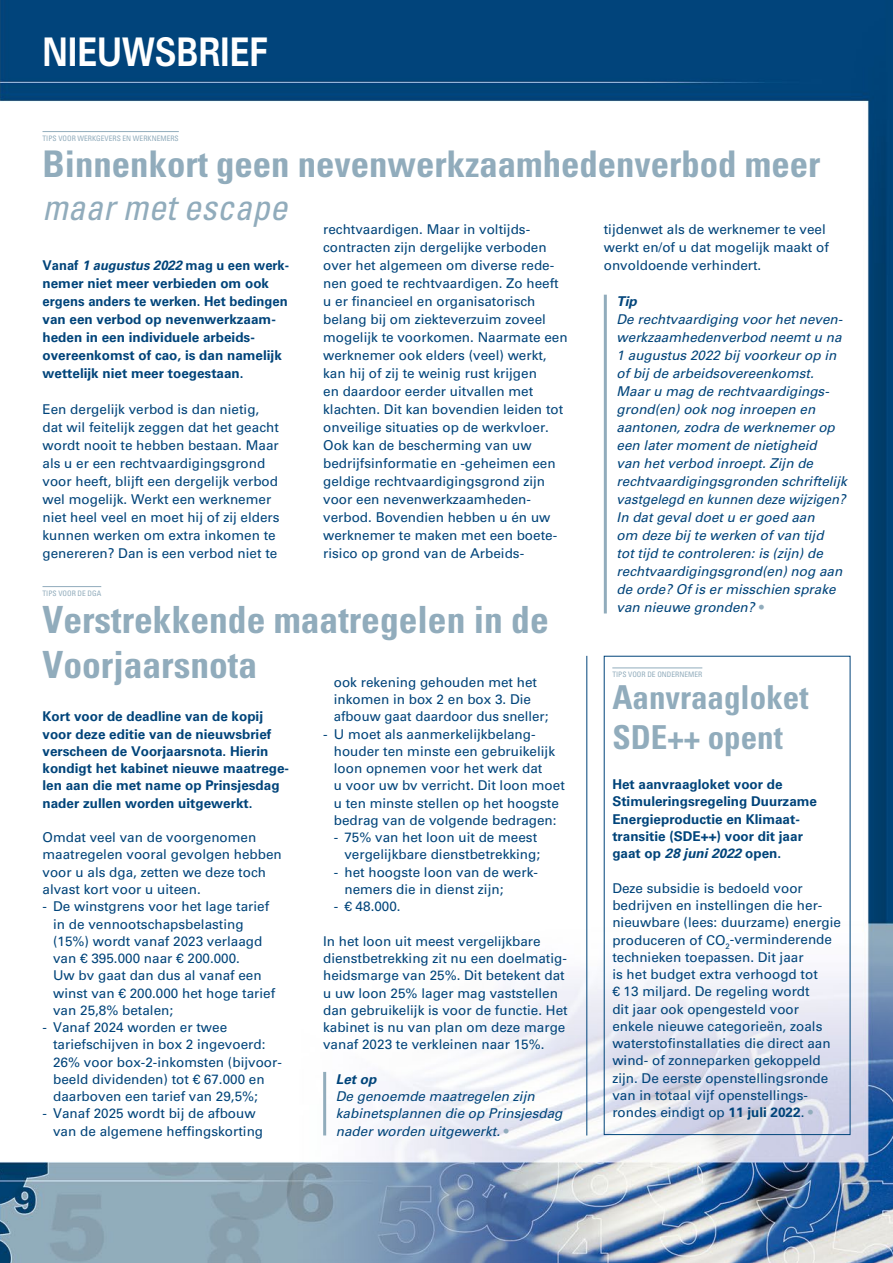
<style>
.page{position:relative;width:893px;height:1263px;background:#fff}
.page>*{position:absolute;margin:0;border:0;box-sizing:border-box;transform-origin:0 0}
.t1{font:700 39.6px "Zurich BT";color:#fff;scale:.83 1}
.t2{font:700 condensed 37.5px/45px "Univers LT Std";color:#91acbc}
.t3{font:700 condensed 36.75px "Univers LT Std";color:#91acbc}
.t4{font:italic condensed 36px "Univers LT Std";color:#91acbc}
.t5{font:700 condensed 33px/39.6px "Univers LT Std";color:#91acbc}
.t6{font:13.5px/17.2px "Univers LT Std";color:#00447a}
.t7{font:italic 13.5px/18px "Univers LT Std";color:#00447a}
.t8{font:700 13.5px/17.2px "Univers LT Std";color:#00447a}
.t9{font:700 13.5px/18px "Univers LT Std";color:#00447a;scale:.96 1}
.t10{font:italic 700 13.5px "Univers LT Std";color:#00447a}
.t11{font:condensed 7.5px "Univers LT Std";color:#91acbc}
.s1{font-style:italic}
.s2{font-style:normal;color:#91acbc}
.s3{font-weight:700}
.s4{color:#91acbc}
</style>
<div class="page">
<img style="left:0;top:0;width:893px;height:1263px">
<hr style="left:43px;top:131px;width:136px;height:1px;background:#91acbc">
<hr style="left:586px;top:656px;width:1px;height:479px;background:#00447a">
<hr style="left:43px;top:586px;width:58px;height:1px;background:#91acbc">
<hr style="left:323px;top:1072px;width:3px;height:63px;background:#91acbc">
<hr style="left:604px;top:295px;width:3px;height:318px;background:#91acbc">
<hr style="left:612px;top:667px;width:90px;height:1px;background:#91acbc">
<h1 class="t1" style="left:43px;top:28px;width:273px">NIEUWSBRIEF</h1>
<p class="t11" style="left:43px;top:133px;width:138px">TIPS VOOR WERKGEVERS EN WERKNEMERS</p>
<h3 class="t3" style="left:43px;top:142px;width:779px">Binnenkort geen nevenwerkzaamhedenverbod meer</h3>
<h3 class="t4" style="left:43px;top:185px;width:246px">maar met escape</h3>
<p class="t6" style="left:323px;top:220px;width:246px;line-height:18px">rechtvaardigen. Maar in voltijds&shy;contracten zijn dergelijke verboden over het algemeen om diverse rede&shy;nen goed te rechtvaardigen. Zo heeft u er financieel en organisatorisch belang bij om ziekteverzuim zoveel mogelijk te voorkomen. Naarmate een werknemer ook elders (veel) werkt, kan hij of zij te weinig rust krijgen<br>en daardoor eerder uitvallen met klachten. Dit kan bovendien leiden tot onveilige situaties op de werkvloer.<br>Ook kan de bescherming van uw bedrijfsinformatie en -geheimen een geldige rechtvaardigingsgrond zijn voor een nevenwerkzaamheden&shy;verbod. Bovendien hebben u én uw werknemer te maken met een boete&shy;risico op grond van de Arbeids-</p>
<p class="t6" style="left:604px;top:220px;width:227px;line-height:18px">tijdenwet als de werknemer te veel werkt en/of u dat mogelijk maakt of onvoldoende verhindert.</p>
<p class="t9" style="left:43px;top:256px;width:258px">Vanaf <span class="s1">1 augustus 2022</span> mag u een werk&shy;nemer niet meer verbieden om ook ergens anders te werken. Het bedingen van een verbod op nevenwerkzaam&shy;heden in een individuele arbeids&shy;overeenkomst of cao, is dan namelijk wettelijk niet meer toegestaan.</p>
<p class="t6" style="left:43px;top:400px;width:239px;line-height:18px">Een dergelijk verbod is dan nietig, dat wil feitelijk zeggen dat het geacht wordt nooit te hebben bestaan. Maar als u er een rechtvaardigingsgrond voor heeft, blijft een dergelijk verbod wel mogelijk. Werkt een werknemer niet heel veel en moet hij of zij elders kunnen werken om extra inkomen te genereren? Dan is een verbod niet te</p>
<p class="t10" style="left:617px;top:293px;width:22px">Tip</p>
<p class="t7" style="left:617px;top:310px;width:232px">De rechtvaardiging voor het neven&shy;werkzaamhedenverbod neemt u na<br>1 augustus 2022 bij voorkeur op in of bij de arbeidsovereenkomst.<br>Maar u mag de rechtvaardigings&shy;grond(en) ook nog inroepen en aantonen, zodra de werknemer op een later moment de nietigheid<br>van het verbod inroept. Zijn de rechtvaardigingsgronden schriftelijk vastgelegd en kunnen deze wijzigen?<br>In dat geval doet u er goed aan<br>om deze bij te werken of van tijd<br>tot tijd te controleren: is (zijn) de rechtvaardigingsgrond(en) nog aan de orde? Of is er misschien sprake van nieuwe gronden? <span class="s2">•</span></p>
<p class="t11" style="left:43px;top:588px;width:60px">TIPS VOOR DE DGA</p>
<h2 class="t2" style="left:43px;top:597px;width:508px">Verstrekkende maatregelen in de<br>Voorjaarsnota</h2>
<p class="t11" style="left:612px;top:669px;width:92px">TIPS VOOR DE ONDERNEMER</p>
<h3 class="t5" style="left:612px;top:677px;width:198px">Aanvraagloket<br>SDE++ opent</h3>
<p class="t6" style="left:334px;top:674px;width:216px">ook rekening gehouden met het inkomen in box 2 en box 3. Die afbouw gaat daardoor dus sneller;</p>
<p class="t6" style="left:334px;top:725px;width:233px;text-indent:-11px">- U moet als aanmerkelijkbelang&shy;houder ten minste een gebruikelijk loon opnemen voor het werk dat<br>u voor uw bv verricht. Dit loon moet u ten minste stellen op het hoogste bedrag van de volgende bedragen:</p>
<p class="t6" style="left:334px;top:829px;width:208px;text-align:right">- 75% van het loon uit de meest vergelijkbare dienstbetrekking;</p>
<p class="t6" style="left:344px;top:863px;width:195px;text-indent:-11px">- het hoogste loon van de werk&shy;nemers die in dienst zijn;</p>
<p class="t6" style="left:334px;top:898px;width:68px">- € 48.000.</p>
<p class="t6" style="left:323px;top:932px;width:246px">In het loon uit meest vergelijkbare dienstbetrekking zit nu een doelmatig&shy;heidsmarge van 25%. Dit betekent dat u uw loon 25% lager mag vaststellen dan gebruikelijk is voor de functie. Het kabinet is nu van plan om deze marge vanaf 2023 te verkleinen naar 15%.</p>
<p class="t10" style="left:336px;top:1071px;width:42px">Let op</p>
<p class="t7" style="left:336px;top:1088px;width:228px;line-height:17.2px">De genoemde maatregelen zijn kabinetsplannen die op Prinsjesdag nader worden uitgewerkt. <span class="s2">•</span></p>
<p class="t8" style="left:43px;top:708px;width:248px">Kort voor de deadline van de kopij voor deze editie van de nieuwsbrief verscheen de Voorjaarsnota. Hierin kondigt het kabinet nieuwe maatrege&shy;len aan die met name op Prinsjesdag nader zullen worden uitgewerkt.</p>
<p class="t6" style="left:43px;top:829px;width:241px">Omdat veel van de voorgenomen maatregelen vooral gevolgen hebben voor u als dga, zetten we deze toch alvast kort voor u uiteen.</p>
<p class="t6" style="left:53px;top:898px;width:224px;text-indent:-11px">- De winstgrens voor het lage tarief in de vennootschapsbelasting (15%) wordt vanaf 2023 verlaagd van € 395.000 naar € 200.000.<br>Uw bv gaat dan dus al vanaf een winst van € 200.000 het hoge tarief van 25,8% betalen;</p>
<p class="t6" style="left:53px;top:1019px;width:230px;text-indent:-11px">- Vanaf 2024 worden er twee tariefschijven in box 2 ingevoerd:<br>26% voor box-2-inkomsten (bijvoor&shy;beeld dividenden) tot € 67.000 en daarboven een tarief van 29,5%;</p>
<p class="t6" style="left:53px;top:1105px;width:212px;text-indent:-11px">- Vanaf 2025 wordt bij de afbouw van de algemene heffingskorting</p>
<p class="t8" style="left:612px;top:776px;width:206px">Het aanvraagloket voor de<br>Stimuleringsregeling Duurzame<br>Energieproductie en Klimaat&shy;transitie (SDE++) voor dit jaar gaat op <span class="s1">28 juni 2022</span> open.</p>
<p class="t6" style="left:612px;top:879px;width:230px">Deze subsidie is bedoeld voor bedrijven en instellingen die her&shy;nieuwbare (lees: duurzame) energie produceren of CO<sub>2</sub>-verminderende technieken toepassen. Dit jaar<br>is het budget extra verhoogd tot<br>€ 13 miljard. De regeling wordt<br>dit jaar ook opengesteld voor enkele nieuwe categorieën, zoals waterstofinstallaties die direct aan wind- of zonneparken gekoppeld zijn. De eerste openstellingsronde van in totaal vijf openstellings&shy;rondes eindigt op <span class="s3">11 juli 2022</span>. <span class="s4">•</span></p>
</div>
